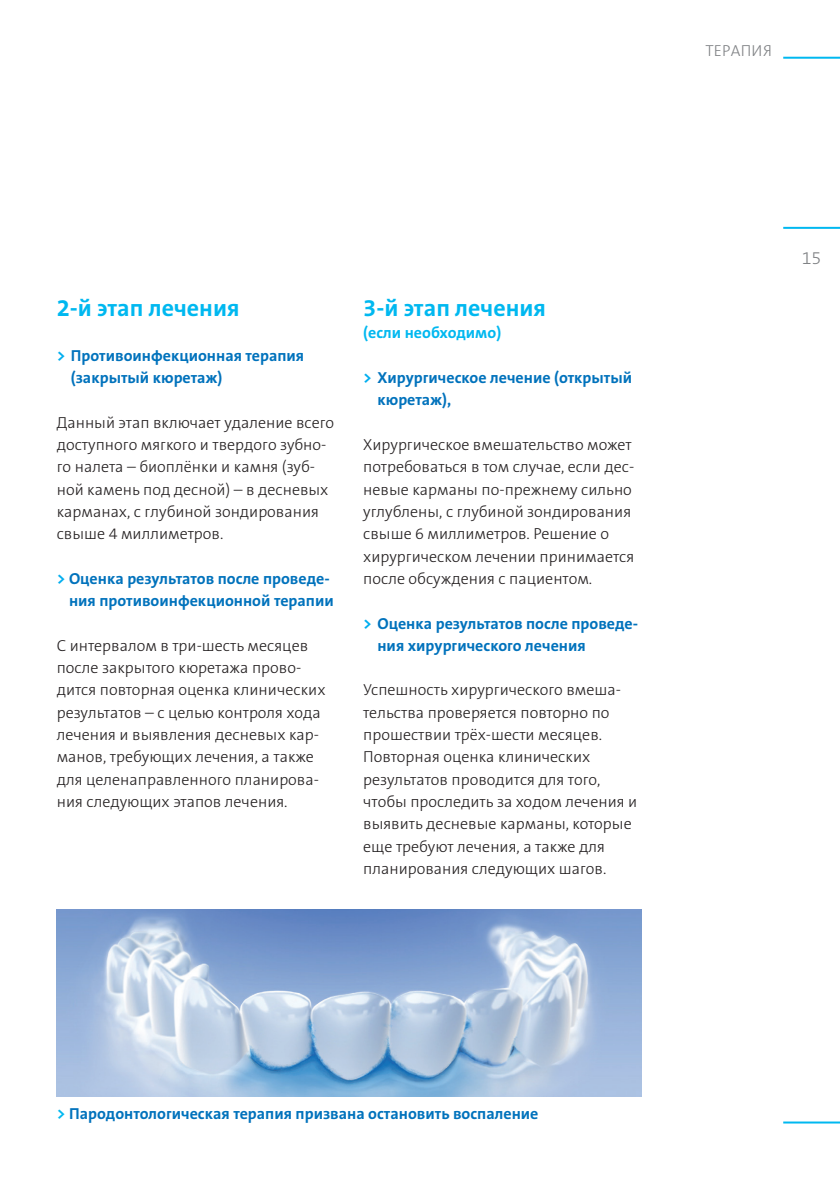
<style>
.page{position:relative;width:840px;height:1191px;background:#fff}
.page>*{position:absolute;margin:0;border:0;box-sizing:border-box;transform-origin:0 0}
.t1{font:700 24px "The Sans B Plus W7";color:#00b8f0}
.t2{font:300 18px "The Sans B Plus W3";color:#808285}
.t3{font:300 16px/22.4px "The Sans B Plus W3";color:#231f20}
.t4{font:700 16px/22.4px "The Sans B Plus W7";color:#0072bc}
.t5{font:700 16px "The Sans B Plus W7";color:#00b8f0}
.t6{font:300 16px "The Sans B Plus W3";letter-spacing:.015em;color:#808285}
.s1{color:#00aeef}
.s2{color:#00b8f0}
</style>
<div class="page">
<hr style="left:782px;top:57px;width:57px;height:2px;background:#00b8f0">
<hr style="left:782px;top:227px;width:57px;height:2px;background:#00b8f0">
<hr style="left:782px;top:1121px;width:57px;height:2px;background:#00b8f0">
<img style="left:57px;top:909px;width:584px;height:187px">
<p class="t6" style="left:705px;top:40px;width:68px">ТЕРАПИЯ</p>
<h1 class="t1" style="left:57px;top:292px;width:184px">2-й этап лечения</h1>
<h1 class="t1" style="left:363px;top:292px;width:184px">3-й этап лечения</h1>
<p class="t5" style="left:363px;top:323px;width:139px">(если необходимо)</p>
<p class="t4" style="left:71px;top:344px;width:235px;text-indent:-14px"><span class="s1">&gt;</span> Противоинфекционная терапия (закрытый кюретаж)</p>
<p class="t3" style="left:57px;top:411px;width:279px">Данный этап включает удаление всего доступного мягкого и твердого зубно&shy;го налета – биоплёнки и камня (зуб&shy;ной камень под десной) – в десневых карманах, с глубиной зондирования свыше 4 миллиметров.</p>
<p class="t4" style="left:57px;top:567px;width:278px;text-align:right"><span class="s1">&gt;</span> Оценка результатов после проведе&shy;ния противоинфекционной терапии</p>
<p class="t3" style="left:57px;top:634px;width:270px">С интервалом в три-шесть месяцев после закрытого кюретажа прово&shy;дится повторная оценка клинических результатов – с целью контроля хода лечения и выявления десневых кар&shy;манов, требующих лечения, а также для целенаправленного планирова&shy;ния следующих этапов лечения.</p>
<p class="t4" style="left:377px;top:366px;width:256px;text-indent:-14px"><span class="s1">&gt;</span> Хирургическое лечение (открытый кюретаж),</p>
<p class="t3" style="left:363px;top:433px;width:272px">Хирургическое вмешательство может потребоваться в том случае, если дес&shy;невые карманы по-прежнему сильно углублены, с глубиной зондирования свыше 6 миллиметров. Решение о хирургическом лечении принимается после обсуждения с пациентом.</p>
<p class="t4" style="left:377px;top:612px;width:262px;text-indent:-14px"><span class="s1">&gt;</span> Оценка результатов после проведе&shy;ния хирургического лечения</p>
<p class="t3" style="left:363px;top:679px;width:275px">Успешность хирургического вмеша&shy;тельства проверяется повторно по прошествии трёх-шести месяцев.<br>Повторная оценка клинических результатов проводится для того, чтобы проследить за ходом лечения и выявить десневые карманы, которые еще требуют лечения, а также для планирования следующих шагов.</p>
<p class="t2" style="left:801px;top:246px;width:21px">15</p>
<p class="t4" style="left:57px;top:1102px;width:483px"><span class="s2">&gt;</span> Пародонтологическая терапия призвана остановить воспаление</p>
</div>
